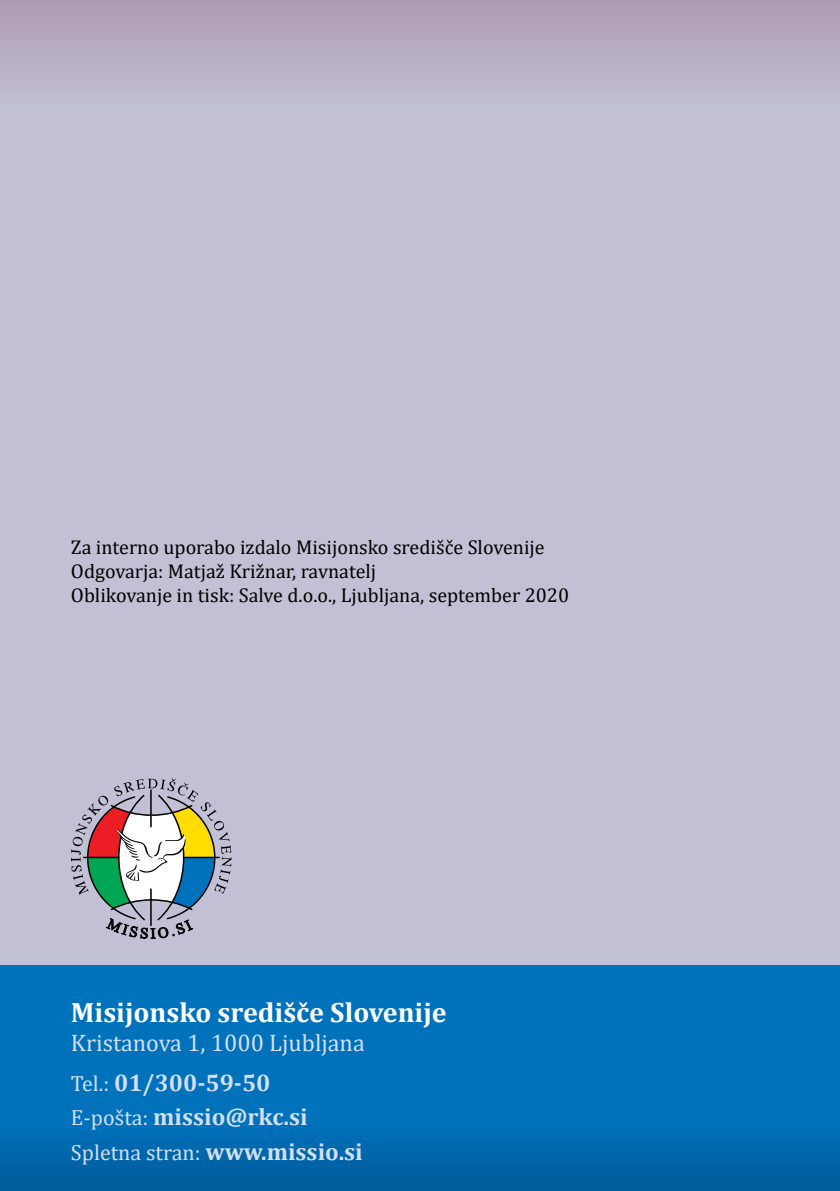
<style>
.page{position:relative;width:840px;height:1191px;background:#fff}
.page>*{position:absolute;margin:0;border:0;box-sizing:border-box;transform-origin:0 0}
.t1{font:700 28px "Cambria";color:#fff}
.t2{font:700 24px "Cambria";color:#d4dff2}
.t3{font:24px "Cambria";color:#d4dff2}
.t4{font:22px "Cambria";color:#d4dff2}
.Normal__Web{font:20px "Cambria";color:#000}
.s1{font-weight:400;font-size:22px}
.s2{font-weight:700;font-size:24px}
</style>
<div class="page">
<div style="left:0;top:0;width:839px;height:990px;background:#c2c0d5"></div>
<div style="left:0;top:965px;width:839px;height:226px;background:#0072bc"></div>
<svg style="left:71px;top:778px;width:160px;height:161px"></svg>
<div style="left:0;top:0;width:839px;height:115px;background:linear-gradient(to bottom,#ae9bb2,#c3c2d7)"></div>
<div style="left:0;top:1116px;width:839px;height:75px;background:linear-gradient(to bottom,#0073be,#005b9a)"></div>
<p class="Normal__Web" style="left:71px;top:536px;width:475px">Za interno uporabo izdalo Misijonsko središče Slovenije</p>
<p class="Normal__Web" style="left:71px;top:560px;width:306px">Odgovarja: Matjaž Križnar, ravnatelj</p>
<p class="Normal__Web" style="left:71px;top:584px;width:499px">Oblikovanje in tisk: Salve d.o.o., Ljubljana, september 2020</p>
<p class="t1" style="left:71px;top:992px;width:377px">Misijonsko središče Slovenije</p>
<p class="t3" style="left:71px;top:1028px;width:295px">Kristanova 1, 1000 Ljubljana</p>
<p class="t2" style="left:71px;top:1065px;width:201px"><span class="s1">Tel.:</span> 01/300-59-50</p>
<p class="t2" style="left:71px;top:1100px;width:238px"><span class="s1">E-pošta:</span> missio@rkc.si</p>
<p class="t4" style="left:71px;top:1139px;width:293px">Spletna stran: <span class="s2">www.missio.si</span></p>
</div>
